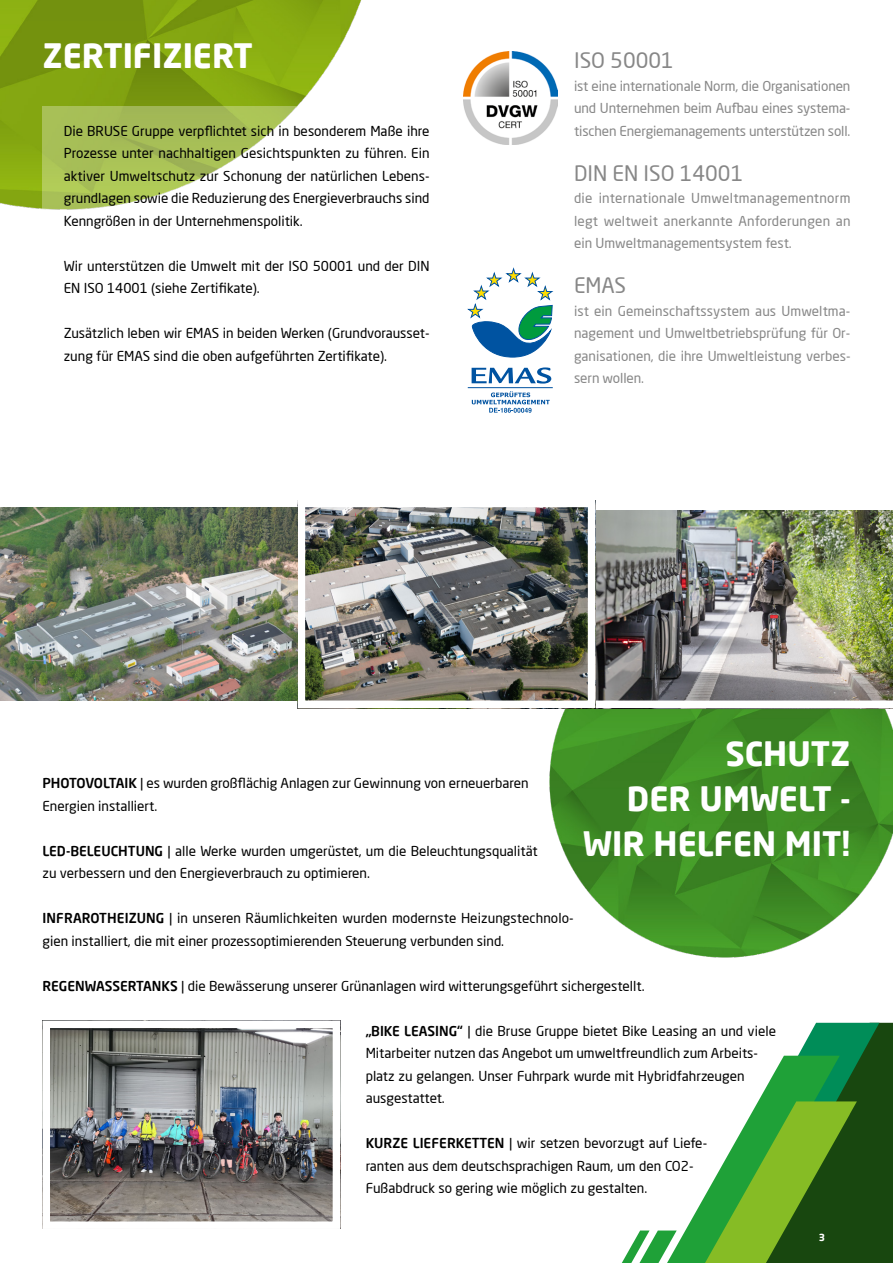
<style>
.page{position:relative;width:893px;height:1263px;background:#fff}
.page>*{position:absolute;margin:0;border:0;box-sizing:border-box;transform-origin:0 0}
.t1{font:700 33px/45px "Neo Sans Pro";color:#fff;text-align:right}
.t2{font:21px "Neo Sans Pro";color:#878787}
.t3{font:13.5px/22.5px "Neo Sans Pro";color:#000}
.t4{font:13.5px/22.5px "Neo Sans Pro";letter-spacing:-.005em;color:#878787;text-align:justify}
.t5{font:700 9.75px "Neo Sans Pro";color:#fff}
.s1{font-weight:500}
</style>
<div class="page">
<svg style="left:622px;top:1023px;width:271px;height:240px"></svg>
<img style="left:512px;top:708px;width:381px;height:250px">
<img style="left:0;top:0;width:361px;height:209px">
<svg style="left:43px;top:106px;width:297px;height:104px"></svg>
<img style="left:52px;top:1029px;width:279px;height:191px">
<div style="left:43px;top:1020px;width:297px;height:209px;border:8px solid #fff"></div>
<img style="left:463px;top:51px;width:94px;height:94px">
<hr style="left:468px;top:387px;width:85px;height:1px;background:#0053a1">
<svg style="left:467px;top:267px;width:87px;height:91px"></svg>
<svg style="left:472px;top:367px;width:79px;height:17px"></svg>
<svg style="left:472px;top:391px;width:78px;height:22px"></svg>
<img style="left:595px;top:500px;width:298px;height:208px">
<img style="left:307px;top:509px;width:279px;height:190px">
<div style="left:298px;top:500px;width:297px;height:208px;border:8px solid #fff"></div>
<img style="left:0;top:507px;width:298px;height:194px">
<h1 class="t1" style="left:43px;top:32px;width:212px">ZERTIFIZIERT</h1>
<h2 class="t2" style="left:574px;top:47px;width:101px">ISO 50001</h2>
<p class="t3" style="left:64px;top:119px;width:367px;text-align:justify">Die BRUSE Gruppe verpflichtet sich in besonderem Maße ihre Prozesse unter nachhaltigen Gesichtspunkten zu führen. Ein aktiver Umweltschutz zur Schonung der natürlichen Lebens&shy;grundlagen sowie die Reduzierung des Energieverbrauchs sind Kenngrößen in der Unternehmenspolitik.</p>
<p class="t3" style="left:64px;top:254px;width:367px">Wir unterstützen die Umwelt mit der ISO 50001 und der DIN<br>EN ISO 14001 (siehe Zertifikate).</p>
<p class="t3" style="left:64px;top:322px;width:367px">Zusätzlich leben wir EMAS in beiden Werken (Grundvorausset&shy;zung für EMAS sind die oben aufgeführten Zertifikate).</p>
<p class="t4" style="left:574px;top:74px;width:278px">ist eine internationale Norm, die Organisationen und Unternehmen beim Aufbau eines systema&shy;tischen Energiemanagements unterstützen soll.</p>
<h2 class="t2" style="left:574px;top:160px;width:171px">DIN EN ISO 14001</h2>
<p class="t4" style="left:574px;top:187px;width:278px">die internationale Umweltmanagementnorm legt weltweit anerkannte Anforderungen an ein Umweltmanagementsystem fest.</p>
<h2 class="t2" style="left:574px;top:272px;width:54px">EMAS</h2>
<p class="t4" style="left:574px;top:299px;width:278px">ist ein Gemeinschaftssystem aus Umweltma&shy;nagement und Umweltbetriebsprüfung für Or&shy;ganisationen, die ihre Umweltleistung verbes&shy;sern wollen.</p>
<h1 class="t1" style="left:583px;top:730px;width:269px">SCHUTZ<br>DER UMWELT -<br>WIR HELFEN MIT!</h1>
<p class="t3" style="left:43px;top:772px;width:488px"><span class="s1">PHOTOVOLTAIK</span> | es wurden großflächig Anlagen zur Gewinnung von erneuerbaren<br>Energien installiert.</p>
<p class="t3" style="left:43px;top:839px;width:497px"><span class="s1">LED-BELEUCHTUNG</span> | alle Werke wurden umgerüstet, um die Beleuchtungsqualität zu verbessern und den Energieverbrauch zu optimieren.</p>
<p class="t3" style="left:43px;top:907px;width:533px"><span class="s1">INFRAROTHEIZUNG</span> | in unseren Räumlichkeiten wurden modernste Heizungstechnolo&shy;gien installiert, die mit einer prozessoptimierenden Steuerung verbunden sind.</p>
<p class="t3" style="left:43px;top:974px;width:604px"><span class="s1">REGENWASSERTANKS</span> | die Bewässerung unserer Grünanlagen wird witterungsgeführt sichergestellt.</p>
<p class="t3" style="left:366px;top:1019px;width:412px"><span class="s1">„BIKE LEASING“</span> | die Bruse Gruppe bietet Bike Leasing an und viele Mitarbeiter nutzen das Angebot um umweltfreundlich zum Arbeits&shy;platz zu gelangen. Unser Fuhrpark wurde mit Hybridfahrzeugen ausgestattet.</p>
<p class="t3" style="left:366px;top:1132px;width:343px"><span class="s1">KURZE LIEFERKETTEN</span> | wir setzen bevorzugt auf Liefe&shy;ranten aus dem deutschsprachigen Raum, um den CO2-<br>Fußabdruck so gering wie möglich zu gestalten.</p>
<p class="t5" style="left:819px;top:1231px;width:8px">3</p>
</div>
